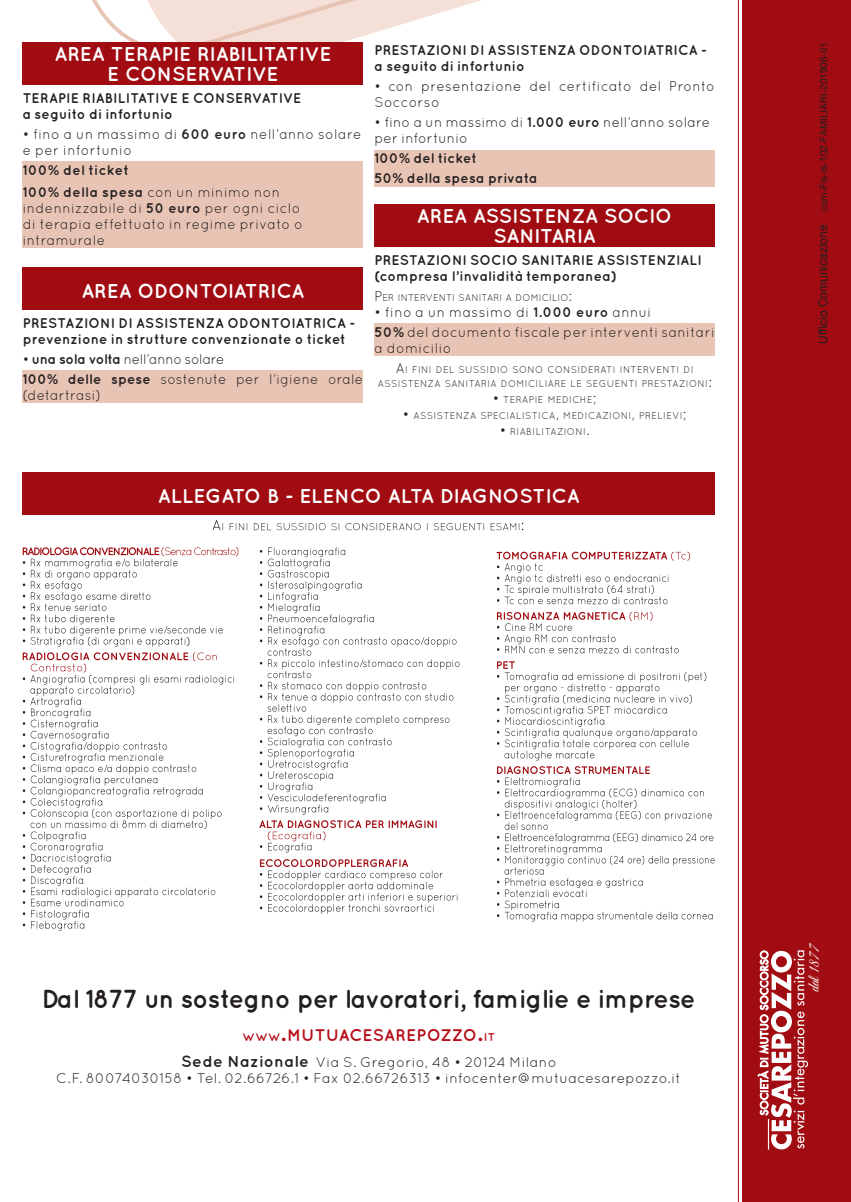
<style>
.page{position:relative;width:851px;height:1202px;background:#fff}
.page>*{position:absolute;margin:0;border:0;box-sizing:border-box;transform-origin:0 0}
.t1{font:700 26px "Quicksand";letter-spacing:-.02em;color:#231f20}
.t2{font:700 20px/20px "Quicksand";color:#fff;text-align:center}
.t3{font:700 16.8px "Quicksand";color:#b50e1a}
.t4{font:16.4px "Great Vibes";color:#fff}
.t5{font:14px/16px "Quicksand";letter-spacing:.02em;color:#231f20}
.t6{font:700 14px/16px "Quicksand";letter-spacing:.015em;color:#231f20}
.t7{font:14px "Quicksand";letter-spacing:-.02em;color:#231f20}
.t8{font:11px "Quicksand";color:#231f20}
.t9{font:10px "Arial";color:#231f20}
.t10{font:9.8px/14px "Quicksand";letter-spacing:.035em;color:#231f20;text-align:center}
.t11{font:9.8px "Quicksand";letter-spacing:.005em;color:#231f20}
.s1{font-weight:700}
.s2{font-weight:400}
.s3{font-size:14px}
.s4{font-size:12px}
.s5{font-size:11.2px}
.s6{font-size:24px}
.s7{font-weight:700;font-size:16px}
</style>
<div class="page">
<div style="left:742px;top:0;width:108px;height:1202px;background:#a10c12"></div>
<hr style="left:737px;top:0;width:1px;height:1202px;background:#a10c12">
<svg style="left:22px;top:0;width:459px;height:76px"></svg>
<hr style="left:767px;top:1119px;width:2px;height:31px;background:#fff">
<svg style="left:757px;top:950px;width:50px;height:199px"></svg>
<div style="left:23px;top:42px;width:340px;height:43px;background:#a10c12"></div>
<div style="left:23px;top:161px;width:340px;height:87px;background:#e8c4b4"></div>
<div style="left:23px;top:267px;width:340px;height:43px;background:#a10c12"></div>
<div style="left:23px;top:370px;width:340px;height:33px;background:#e8c4b4"></div>
<div style="left:374px;top:204px;width:340px;height:43px;background:#a10c12"></div>
<div style="left:374px;top:323px;width:340px;height:33px;background:#e8c4b4"></div>
<svg style="left:497px;top:766px;width:217px;height:156px"></svg>
<svg style="left:497px;top:661px;width:209px;height:99px"></svg>
<svg style="left:497px;top:612px;width:181px;height:41px"></svg>
<svg style="left:496px;top:552px;width:193px;height:52px"></svg>
<svg style="left:260px;top:859px;width:197px;height:55px"></svg>
<svg style="left:259px;top:547px;width:200px;height:305px"></svg>
<svg style="left:23px;top:547px;width:215px;height:384px"></svg>
<svg style="left:212px;top:520px;width:311px;height:10px"></svg>
<div style="left:23px;top:472px;width:691px;height:43px;background:#a10c12"></div>
<div style="left:374px;top:150px;width:340px;height:36px;background:#e8c4b4"></div>
<p class="t2" style="left:54px;top:44px;width:278px">AREA TERAPIE RIABILITATIVE<br>E CONSERVATIVE</p>
<p class="t6" style="left:23px;top:89px;width:280px">TERAPIE RIABILITATIVE E CONSERVATIVE a seguito di infortunio</p>
<p class="t5" style="left:23px;top:126px;width:340px">• fino a un massimo di <span class="s1">600 euro</span> nell’anno solare e per infortunio</p>
<p class="t6" style="left:23px;top:158px;width:259px;line-height:22px">100% del ticket<br>100% della spesa <span class="s2">con un minimo non</span></p>
<p class="t5" style="left:23px;top:200px;width:281px">indennizzabile di <span class="s1">50 euro</span> per ogni ciclo di terapia effettuato in regime privato o intramurale</p>
<p class="t2" style="left:81px;top:280px;width:224px">AREA ODONTOIATRICA</p>
<p class="t6" style="left:23px;top:314px;width:334px">PRESTAZIONI DI ASSISTENZA ODONTOIATRICA - prevenzione in strutture convenzionate o ticket</p>
<p class="t7" style="left:23px;top:351px;width:203px">• <span class="s1">una sola volta</span> nell’anno solare</p>
<p class="t5" style="left:23px;top:371px;width:342px"><span class="s1">100% delle spese</span> sostenute per l’igiene orale (detartrasi)</p>
<p class="t6" style="left:374px;top:42px;width:334px">PRESTAZIONI DI ASSISTENZA ODONTOIATRICA - a seguito di infortunio</p>
<p class="t5" style="left:374px;top:78px;width:342px">• con presentazione del certificato del Pronto<br>Soccorso</p>
<p class="t5" style="left:374px;top:114px;width:337px">• fino a un massimo di <span class="s1">1.000 euro</span> nell’anno solare per infortunio</p>
<p class="t6" style="left:374px;top:148px;width:164px;line-height:20px">100% del ticket<br>50% della spesa privata</p>
<p class="t2" style="left:417px;top:205px;width:257px">AREA ASSISTENZA SOCIO<br>SANITARIA</p>
<p class="t6" style="left:374px;top:251px;width:328px">PRESTAZIONI SOCIO SANITARIE ASSISTENZIALI (compresa l’invalidità temporanea)</p>
<p class="t11" style="left:374px;top:292px;width:199px"><span class="s3">P</span>ER I NTERVENTI SANITARI A DOMICI LIO<span class="s3">:</span></p>
<p class="t5" style="left:374px;top:304px;width:278px">• fino a un massimo di <span class="s1">1.000 euro</span> annui</p>
<p class="t5" style="left:374px;top:324px;width:342px"><span class="s1">50%</span> del documento fiscale per interventi sanitari a domicilio</p>
<p class="t10" style="left:377px;top:362px;width:335px"><span class="s3">A</span>I FI NI DEL SUSSI DIO SONO CONSI DERATI I NTERVENTI DI<br>ASSISTENZA SANITARIA DOMI CI LIARE LE SEGUENTI PRESTAZI ONI <span class="s3">:</span></p>
<p class="t10" style="left:492px;top:392px;width:105px"><span class="s3">•</span> TERAPI E MEDI CHE<span class="s3">;</span></p>
<p class="t10" style="left:403px;top:408px;width:285px"><span class="s3">•</span> ASSISTENZA SPECIALISTI CA<span class="s3">,</span> MEDI CAZI ONI <span class="s3">,</span> PRELI EVI <span class="s3">;</span></p>
<p class="t10" style="left:499px;top:424px;width:91px"><span class="s3">•</span> RIABI LITAZIONI <span class="s3">.</span></p>
<p class="t2" style="left:158px;top:486px;width:423px">ALLEGATO B - ELENCO ALTA DIAGNOSTICA</p>
<p class="t8" style="left:186px;top:634px;width:6px">)</p>
<p class="t9" style="left:816px;top:344px;width:303px;rotate:-90deg"><span class="s4">Ufficio Comunicazione</span> com-Fis-is-102-FAMILIARI-201906-01</p>
<p class="t1" style="left:42px;top:984px;width:655px">Dal 1877 un sostegno per lavoratori, famiglie e imprese</p>
<p class="t3" style="left:242px;top:1025px;width:254px"><span class="s5">WWW</span><span class="s6">.</span>MUTUACESAREPOZZO<span class="s6">.</span><span class="s5">IT</span></p>
<p class="t5" style="left:181px;top:1054px;width:377px"><span class="s7">Sede Nazionale</span> Via S. Gregorio, 48 • 20124 Milano</p>
<p class="t5" style="left:56px;top:1070px;width:626px">C.F. 80074030158 • Tel. 02.66726.1 • Fax 02.66726313 • infocenter@mutuacesarepozzo.it</p>
<p class="t4" style="left:804px;top:992px;width:52px;rotate:-90deg">dal 1877</p>
</div>
